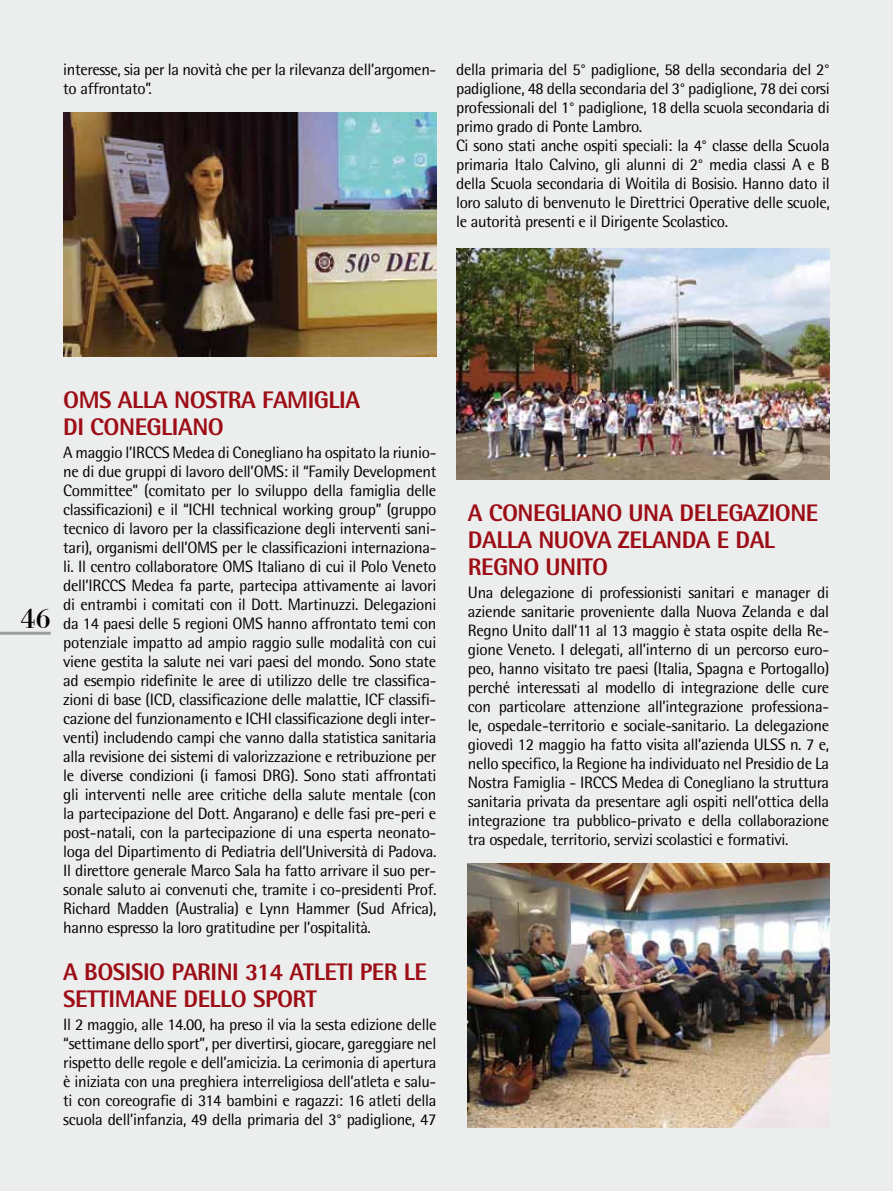
<style>
.page{position:relative;width:893px;height:1191px;background:#eceded}
.page>*{position:absolute;margin:0;border:0;box-sizing:border-box;transform-origin:0 0}
.t1{font:30px "Bodoni BT";color:#000}
.t2{font:800 24px/27px "Rotis Semi Sans Std";letter-spacing:-.02em;color:#9d0d16}
.t3{font:16.5px/18.9px "Rotis Semi Sans Std";letter-spacing:-.02em;color:#000;text-align:justify}
</style>
<div class="page">
<hr style="left:0;top:632px;width:51px;height:3px;background:#9c9e9f">
<img style="left:63px;top:113px;width:373px;height:244px">
<img style="left:456px;top:248px;width:373px;height:231px">
<img style="left:468px;top:863px;width:361px;height:264px">
<p class="t3" style="left:63px;top:60px;width:375px">interesse, sia per la novità che per la rilevanza dell’argomen&shy;to affrontato”.</p>
<p class="t3" style="left:456px;top:60px;width:375px;text-align:left">della primaria del 5° padiglione, 58 della secondaria del 2° padiglione, 48 della secondaria del 3° padiglione, 78 dei corsi professionali del 1° padiglione, 18 della scuola secondaria di primo grado di Ponte Lambro.<br>Ci sono stati anche ospiti speciali: la 4° classe della Scuola primaria Italo Calvino, gli alunni di 2° media classi A e B della Scuola secondaria di Woitila di Bosisio. Hanno dato il loro saluto di benvenuto le Direttrici Operative delle scuole, le autorità presenti e il Dirigente Scolastico.</p>
<h1 class="t1" style="left:20px;top:599px;width:32px">46</h1>
<h2 class="t2" style="left:63px;top:386px;width:298px">OMS ALLA NOSTRA FAMIGLIA<br>DI CONEGLIANO</h2>
<p class="t3" style="left:63px;top:443px;width:375px">A maggio l’IRCCS Medea di Conegliano ha ospitato la riunio&shy;ne di due gruppi di lavoro dell’OMS: il “Family Development Committee” (comitato per lo sviluppo della famiglia delle classificazioni) e il “ICHI technical working group” (gruppo tecnico di lavoro per la classificazione degli interventi sani&shy;tari), organismi dell’OMS per le classificazioni internaziona&shy;li. Il centro collaboratore OMS Italiano di cui il Polo Veneto dell’IRCCS Medea fa parte, partecipa attivamente ai lavori di entrambi i comitati con il Dott. Martinuzzi. Delegazioni da 14 paesi delle 5 regioni OMS hanno affrontato temi con potenziale impatto ad ampio raggio sulle modalità con cui viene gestita la salute nei vari paesi del mondo. Sono state ad esempio ridefinite le aree di utilizzo delle tre classifica&shy;zioni di base (ICD, classificazione delle malattie, ICF classifi&shy;cazione del funzionamento e ICHI classificazione degli inter&shy;venti) includendo campi che vanno dalla statistica sanitaria alla revisione dei sistemi di valorizzazione e retribuzione per le diverse condizioni (i famosi DRG). Sono stati affrontati gli interventi nelle aree critiche della salute mentale (con la partecipazione del Dott. Angarano) e delle fasi pre-peri e post-natali, con la partecipazione di una esperta neonato&shy;loga del Dipartimento di Pediatria dell’Università di Padova.<br>Il direttore generale Marco Sala ha fatto arrivare il suo per&shy;sonale saluto ai convenuti che, tramite i co-presidenti Prof.<br>Richard Madden (Australia) e Lynn Hammer (Sud Africa), hanno espresso la loro gratitudine per l’ospitalità.</p>
<h2 class="t2" style="left:63px;top:958px;width:365px">A BOSISIO PARINI 314 ATLETI PER LE<br>SETTIMANE DELLO SPORT</h2>
<p class="t3" style="left:63px;top:1015px;width:375px">Il 2 maggio, alle 14.00, ha preso il via la sesta edizione delle “settimane dello sport”, per divertirsi, giocare, gareggiare nel rispetto delle regole e dell’amicizia. La cerimonia di apertura è iniziata con una preghiera interreligiosa dell’atleta e salu&shy;ti con coreografie di 314 bambini e ragazzi: 16 atleti della scuola dell’infanzia, 49 della primaria del 3° padiglione, 47</p>
<h2 class="t2" style="left:468px;top:498px;width:352px">A CONEGLIANO UNA DELEGAZIONE<br>DALLA NUOVA ZELANDA E DAL<br>REGNO UNITO</h2>
<p class="t3" style="left:468px;top:582px;width:363px">Una delegazione di professionisti sanitari e manager di aziende sanitarie proveniente dalla Nuova Zelanda e dal Regno Unito dall’11 al 13 maggio è stata ospite della Re&shy;gione Veneto. I delegati, all’interno di un percorso euro&shy;peo, hanno visitato tre paesi (Italia, Spagna e Portogallo) perché interessati al modello di integrazione delle cure con particolare attenzione all’integrazione professiona&shy;le, ospedale-territorio e sociale-sanitario. La delegazione giovedì 12 maggio ha fatto visita all’azienda ULSS n. 7 e, nello specifico, la Regione ha individuato nel Presidio de La Nostra Famiglia - IRCCS Medea di Conegliano la struttura sanitaria privata da presentare agli ospiti nell’ottica della integrazione tra pubblico-privato e della collaborazione tra ospedale, territorio, servizi scolastici e formativi.</p>
</div>
